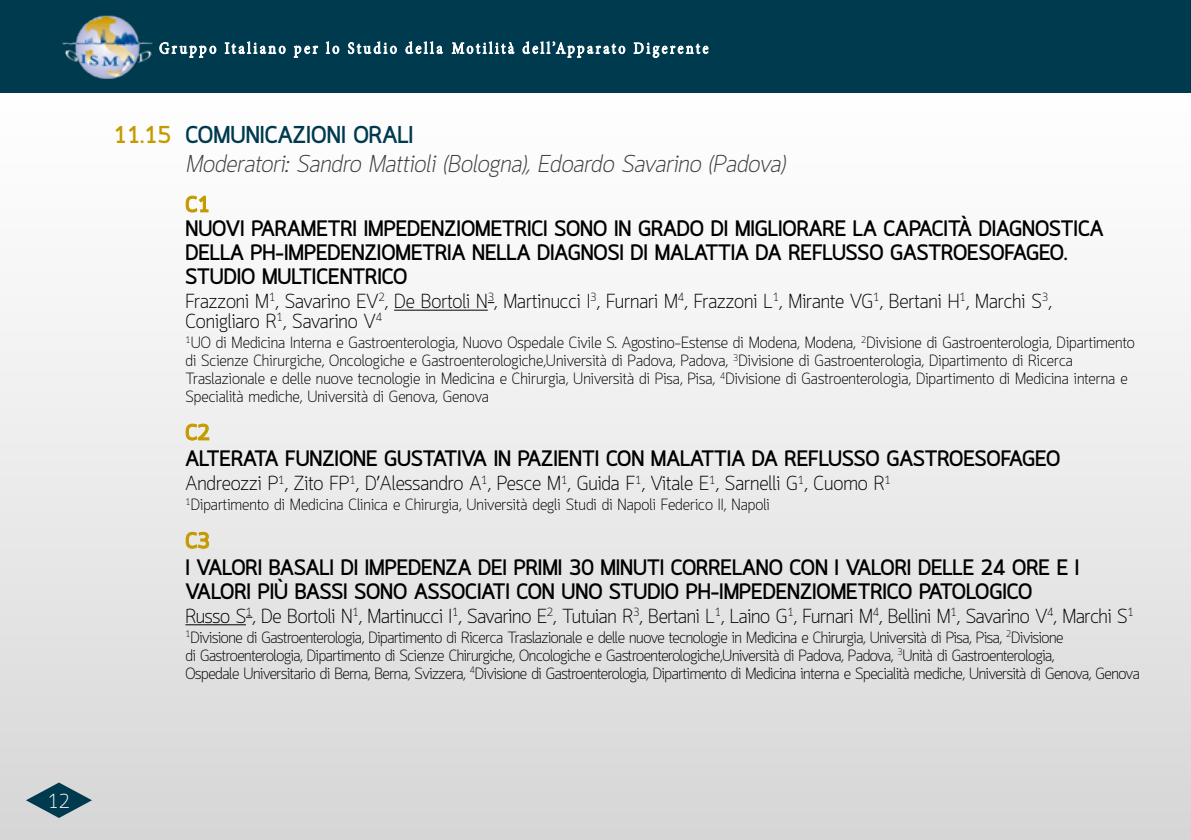
<style>
.page{position:relative;width:1191px;height:840px;background:#fff}
.page>*{position:absolute;margin:0;border:0;box-sizing:border-box;transform-origin:0 0}
.t1{font:italic 300 24px/28.8px "Quark";color:#3c3c3b}
.t2{font:700 22px/24px "Quark";letter-spacing:-.005em;color:#000}
.t3{font:700 22px "Quark";color:#c59a00}
.t4{font:300 20px/20px "Quark";letter-spacing:-.005em;color:#000}
.t5{font:300 20px "Quark";color:#fff}
.t6{font:300 16px/18px "Quark";letter-spacing:-.01em;color:#000}
.s1{font-weight:700;font-style:normal;color:#c59a00}
.s2{font-weight:700;font-style:normal;color:#003a4e}
</style>
<div class="page">
<div style="left:0;top:82px;width:1191px;height:757px;background:linear-gradient(to bottom,#fff,#d7d7d7)"></div>
<div style="left:0;top:0;width:1191px;height:93px;background:#003a4e"></div>
<img style="left:62px;top:15px;width:91px;height:64px">
<svg style="left:159px;top:41px;width:549px;height:62px"></svg>
<svg style="left:26px;top:782px;width:66px;height:35px;background:#6a8892"></svg>
<hr style="left:394px;top:309px;width:94px;height:1px;background:#000">
<hr style="left:185px;top:624px;width:61px;height:1px;background:#000">
<svg style="left:185px;top:195px;width:24px;height:18px"></svg>
<svg style="left:185px;top:423px;width:25px;height:17px"></svg>
<svg style="left:185px;top:531px;width:24px;height:17px"></svg>
<p class="t5" style="left:48px;top:788px;width:24px">12</p>
<h1 class="t1" style="left:185px;top:122px;width:606px;text-indent:-72px"><span class="s1">11.15</span> <span class="s2">COMUNICAZIONI ORALI<br></span>Moderatori: Sandro Mattioli (Bologna), Edoardo Savarino (Padova)</h1>
<h2 class="t3" style="left:185px;top:191px;width:26px">C1</h2>
<h2 class="t2" style="left:185px;top:218px;width:919px">NUOVI PARAMETRI IMPEDENZIOMETRICI SONO IN GRADO DI MIGLIORARE LA CAPACITÀ DIAGNOSTICA<br>DELLA PH-IMPEDENZIOMETRIA NELLA DIAGNOSI DI MALATTIA DA REFLUSSO GASTROESOFAGEO.<br>STUDIO MULTICENTRICO</h2>
<p class="t4" style="left:185px;top:292px;width:867px">Frazzoni M<sup>1</sup>, Savarino EV<sup>2</sup>, De Bortoli N<sup>3</sup>, Martinucci I<sup>3</sup>, Furnari M<sup>4</sup>, Frazzoni L<sup>1</sup>, Mirante VG<sup>1</sup>, Bertani H<sup>1</sup>, Marchi S<sup>3</sup>,<br>Conigliaro R<sup>1</sup>, Savarino V<sup>4</sup></p>
<p class="t6" style="left:185px;top:334px;width:950px"><sup>1</sup>UO di Medicina Interna e Gastroenterologia, Nuovo Ospedale Civile S. Agostino-Estense di Modena, Modena, <sup>2</sup>Divisione di Gastroenterologia, Dipartimento di Scienze Chirurgiche, Oncologiche e Gastroenterologiche,Università di Padova, Padova, <sup>3</sup>Divisione di Gastroenterologia, Dipartimento di Ricerca Traslazionale e delle nuove tecnologie in Medicina e Chirurgia, Università di Pisa, Pisa, <sup>4</sup>Divisione di Gastroenterologia, Dipartimento di Medicina interna e Specialità mediche, Università di Genova, Genova</p>
<h2 class="t3" style="left:185px;top:419px;width:26px">C2</h2>
<h2 class="t2" style="left:185px;top:448px;width:876px">ALTERATA FUNZIONE GUSTATIVA IN PAZIENTI CON MALATTIA DA REFLUSSO GASTROESOFAGEO</h2>
<p class="t4" style="left:185px;top:474px;width:707px">Andreozzi P<sup>1</sup>, Zito FP<sup>1</sup>, D’Alessandro A<sup>1</sup>, Pesce M<sup>1</sup>, Guida F<sup>1</sup>, Vitale E<sup>1</sup>, Sarnelli G<sup>1</sup>, Cuomo R<sup>1</sup></p>
<p class="t6" style="left:185px;top:497px;width:586px"><sup>1</sup>Dipartimento di Medicina Clinica e Chirurgia, Università degli Studi di Napoli Federico II, Napoli</p>
<h2 class="t3" style="left:185px;top:527px;width:26px">C3</h2>
<h2 class="t2" style="left:185px;top:556px;width:895px">I VALORI BASALI DI IMPEDENZA DEI PRIMI 30 MINUTI CORRELANO CON I VALORI DELLE 24 ORE E I<br>VALORI PIÙ BASSI SONO ASSOCIATI CON UNO STUDIO PH-IMPEDENZIOMETRICO PATOLOGICO</h2>
<p class="t4" style="left:185px;top:607px;width:950px">Russo S<sup>1</sup>, De Bortoli N<sup>1</sup>, Martinucci I<sup>1</sup>, Savarino E<sup>2</sup>, Tutuian R<sup>3</sup>, Bertani L<sup>1</sup>, Laino G<sup>1</sup>, Furnari M<sup>4</sup>, Bellini M<sup>1</sup>, Savarino V<sup>4</sup>, Marchi S<sup>1</sup></p>
<p class="t6" style="left:185px;top:629px;width:956px"><sup>1</sup>Divisione di Gastroenterologia, Dipartimento di Ricerca Traslazionale e delle nuove tecnologie in Medicina e Chirurgia, Università di Pisa, Pisa, <sup>2</sup>Divisione<br>di Gastroenterologia, Dipartimento di Scienze Chirurgiche, Oncologiche e Gastroenterologiche,Università di Padova, Padova, <sup>3</sup>Unità di Gastroenterologia,<br>Ospedale Universitario di Berna, Berna, Svizzera, <sup>4</sup>Divisione di Gastroenterologia, Dipartimento di Medicina interna e Specialità mediche, Università di Genova, Genova</p>
</div>
